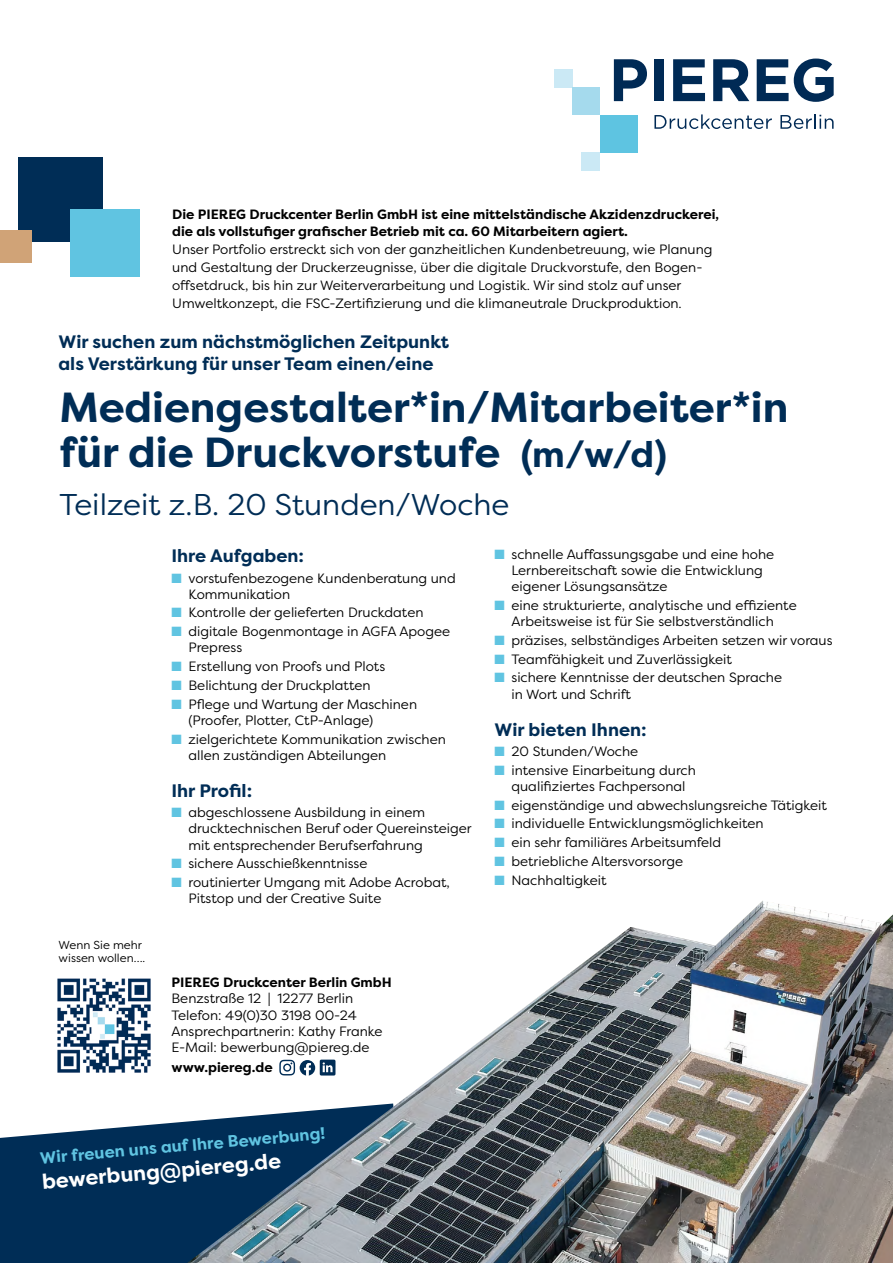
<style>
.page{position:relative;width:893px;height:1263px;background:#fff}
.page>*{position:absolute;margin:0;border:0;box-sizing:border-box;transform-origin:0 0}
.t1{font:700 42px/45px "Filson Pro";color:#002d56}
.t2{font:30px "Filson Pro";color:#002d56}
.t3{font:700 21px "Filson Pro";color:#fff}
.t4{font:700 18px/21.6px "Filson Pro";color:#002d56}
.t5{font:700 16.5px "Filson Pro";color:#60c4e1}
.t6{font:13.5px/16.2px "Filson Pro";color:#000}
.t7{font:700 13.5px/18px "Filson Pro";color:#000}
.t8{font:11.55px/14px "Filson Pro";color:#000}
.s1{font-size:36px}
.s2{color:#60c4e1}
</style>
<div class="page">
<div style="left:554px;top:69px;width:18px;height:18px;background:#cbe9f5"></div>
<div style="left:572px;top:87px;width:28px;height:28px;background:#a5daed"></div>
<div style="left:600px;top:115px;width:37px;height:37px;background:#5ec4e1"></div>
<div style="left:582px;top:152px;width:18px;height:19px;background:#cbe9f5"></div>
<svg style="left:614px;top:59px;width:33px;height:42px"></svg>
<div style="left:654px;top:59px;width:9px;height:42px;background:#002a55"></div>
<svg style="left:673px;top:59px;width:32px;height:42px"></svg>
<svg style="left:713px;top:59px;width:36px;height:42px"></svg>
<svg style="left:757px;top:59px;width:77px;height:43px"></svg>
<svg style="left:654px;top:114px;width:118px;height:15px"></svg>
<svg style="left:780px;top:114px;width:54px;height:15px"></svg>
<div style="left:18px;top:157px;width:85px;height:85px;background:#002d56"></div>
<div style="left:0;top:230px;width:31px;height:33px;background:#d0a377"></div>
<div style="left:70px;top:209px;width:69px;height:67px;background:#60c4e1"></div>
<img style="left:57px;top:978px;width:94px;height:95px">
<div style="left:0;top:1121px;width:187px;height:142px;background:#002d56"></div>
<img style="left:187px;top:901px;width:706px;height:362px">
<p class="t7" style="left:172px;top:205px;width:548px">Die PIEREG Druckcenter Berlin GmbH ist eine mittelständische Akzidenzdruckerei, die als vollstufiger grafischer Betrieb mit ca. 60 Mitarbeitern agiert.</p>
<p class="t6" style="left:172px;top:240px;width:542px;line-height:18px">Unser Portfolio erstreckt sich von der ganzheitlichen Kundenbetreuung, wie Planung und Gestaltung der Druckerzeugnisse, über die digitale Druckvorstufe, den Bogen&shy;offsetdruck, bis hin zur Weiterverarbeitung und Logistik. Wir sind stolz auf unser Umweltkonzept, die FSC-Zertifizierung und die klimaneutrale Druckproduktion.</p>
<h3 class="t4" style="left:58px;top:332px;width:392px">Wir suchen zum nächstmöglichen Zeitpunkt als Verstärkung für unser Team einen/eine</h3>
<h1 class="t1" style="left:60px;top:385px;width:730px">Mediengestalter*in/Mitarbeiter*in für die Druckvorstufe <span class="s1">(m/w/d)</span></h1>
<h2 class="t2" style="left:60px;top:485px;width:451px">Teilzeit z. B. 20 Stunden/Woche</h2>
<p class="t8" style="left:59px;top:937px;width:88px">Wenn Sie mehr wissen wollen….</p>
<h3 class="t4" style="left:171px;top:545px;width:134px">Ihre Aufgaben:</h3>
<p class="t6" style="left:188px;top:569px;width:269px;text-indent:-17px"><span class="s2">■</span> vorstufenbezogene Kundenberatung und<br>Kommunikation</p>
<p class="t6" style="left:171px;top:604px;width:254px"><span class="s2">■</span> Kontrolle der gelieferten Druckdaten</p>
<p class="t6" style="left:188px;top:623px;width:263px;text-indent:-17px"><span class="s2">■</span> digitale Bogenmontage in AGFA Apogee<br>Prepress</p>
<p class="t6" style="left:171px;top:658px;width:215px"><span class="s2">■</span> Erstellung von Proofs und Plots</p>
<p class="t6" style="left:171px;top:677px;width:201px"><span class="s2">■</span> Belichtung der Druckplatten</p>
<p class="t6" style="left:188px;top:695px;width:230px;text-indent:-17px"><span class="s2">■</span> Pflege und Wartung der Maschinen (Proofer, Plotter, CtP-Anlage)</p>
<p class="t6" style="left:188px;top:730px;width:259px;text-indent:-17px"><span class="s2">■</span> zielgerichtete Kommunikation zwischen allen zuständigen Abteilungen</p>
<h3 class="t4" style="left:171px;top:780px;width:82px">Ihr Profil:</h3>
<p class="t6" style="left:188px;top:804px;width:285px;text-indent:-17px"><span class="s2">■</span> abgeschlossene Ausbildung in einem drucktechnischen Beruf oder Quereinsteiger mit entsprechender Berufserfahrung</p>
<p class="t6" style="left:171px;top:855px;width:197px"><span class="s2">■</span> sichere Ausschießkenntnisse</p>
<p class="t6" style="left:188px;top:874px;width:263px;text-indent:-17px"><span class="s2">■</span> routinierter Umgang mit Adobe Acrobat,<br>Pitstop und der Creative Suite</p>
<p class="t7" style="left:171px;top:974px;width:222px">PIEREG Druckcenter Berlin GmbH</p>
<p class="t6" style="left:171px;top:990px;width:213px">Benzstraße 12 | 12277 Berlin<br>Telefon: 49(0)30 3198 00-24<br>Ansprechpartnerin: Kathy Franke<br>E-Mail: bewerbung@piereg.de</p>
<p class="t7" style="left:171px;top:1059px;width:103px">www.piereg.de</p>
<p class="t5" style="left:39px;top:1148px;width:288px;rotate:-5deg">Wir freuen uns auf Ihre Bewerbung!</p>
<h3 class="t3" style="left:41px;top:1168px;width:241px;rotate:-5deg">bewerbung@piereg.de</h3>
<p class="t6" style="left:511px;top:546px;width:264px;text-indent:-17px"><span class="s2">■</span> schnelle Auffassungsgabe und eine hohe<br>Lernbereitschaft sowie die Entwicklung eigener Lösungsansätze</p>
<p class="t6" style="left:494px;top:597px;width:304px;text-align:center"><span class="s2">■</span> eine strukturierte, analytische und effiziente<br>Arbeitsweise ist für Sie selbstverständlich</p>
<p class="t6" style="left:494px;top:632px;width:340px"><span class="s2">■</span> präzises, selbständiges Arbeiten setzen wir voraus</p>
<p class="t6" style="left:494px;top:650px;width:239px"><span class="s2">■</span> Teamfähigkeit und Zuverlässigkeit</p>
<p class="t6" style="left:511px;top:669px;width:272px;text-indent:-17px"><span class="s2">■</span> sichere Kenntnisse der deutschen Sprache in Wort und Schrift</p>
<h3 class="t4" style="left:494px;top:719px;width:154px">Wir bieten Ihnen:</h3>
<p class="t6" style="left:494px;top:743px;width:145px"><span class="s2">■</span> 20 Stunden/Woche</p>
<p class="t6" style="left:494px;top:761px;width:203px;text-align:center"><span class="s2">■</span> intensive Einarbeitung durch qualifiziertes Fachpersonal</p>
<p class="t6" style="left:494px;top:796px;width:334px"><span class="s2">■</span> eigenständige und abwechslungsreiche Tätigkeit</p>
<p class="t6" style="left:494px;top:815px;width:271px"><span class="s2">■</span> individuelle Entwicklungsmöglichkeiten</p>
<p class="t6" style="left:494px;top:834px;width:228px"><span class="s2">■</span> ein sehr familiäres Arbeitsumfeld</p>
<p class="t6" style="left:494px;top:853px;width:190px"><span class="s2">■</span> betriebliche Altersvorsorge</p>
<p class="t6" style="left:494px;top:871px;width:114px"><span class="s2">■</span> Nachhaltigkeit</p>
</div>
